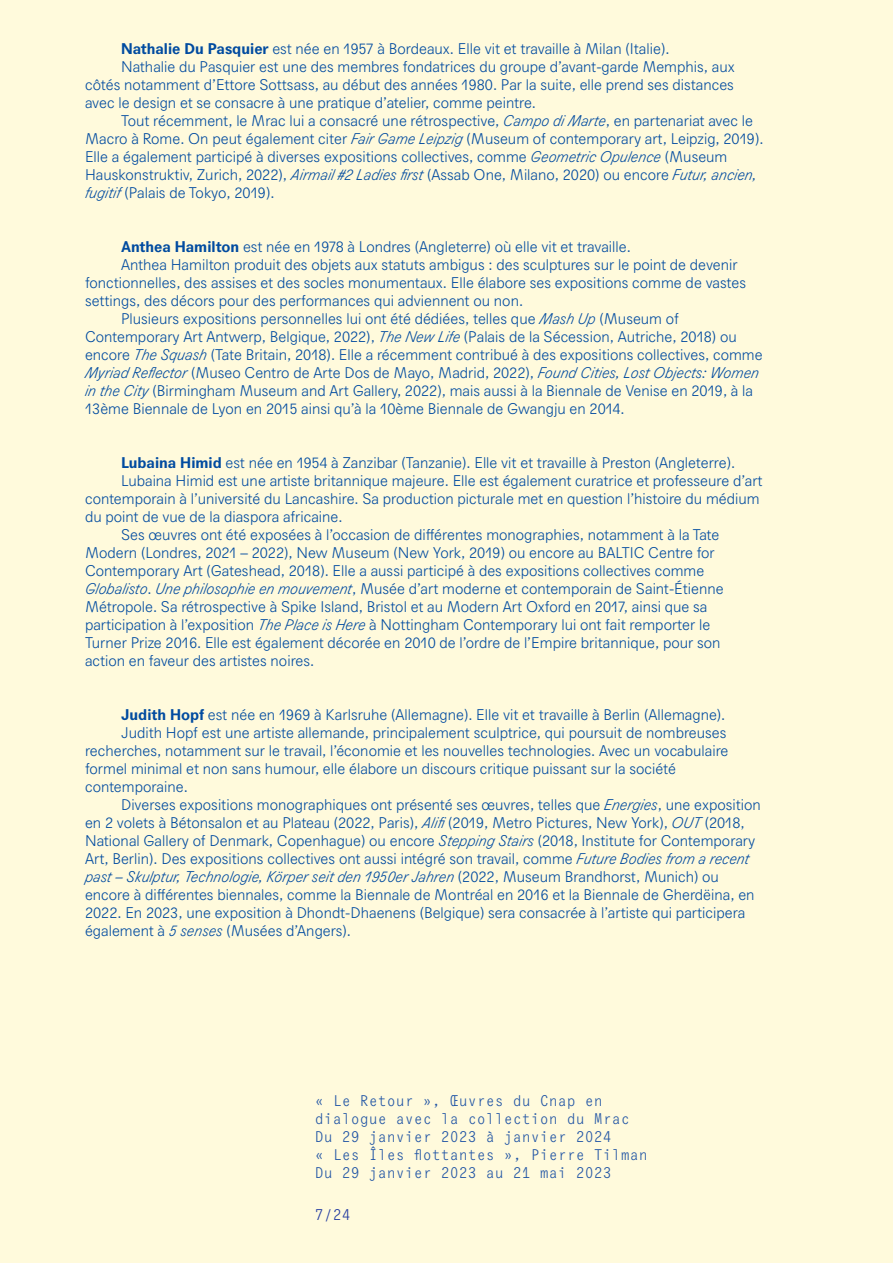
<style>
.page{position:relative;width:893px;height:1263px;background:#fffadc}
.page>*{position:absolute;margin:0;border:0;box-sizing:border-box;transform-origin:0 0}
._08_Biographie{font:300 15px/18px "Agipo";color:#004ba0}
.t1{font:15px/18px "Agipo Mono";color:#2155a5}
.t2{font:15px "Agipo Mono";color:#213aa0}
.s1{font-weight:700}
.s2{font-style:italic}
</style>
<div class="page">
<p class="_08_Biographie" style="left:121px;top:38px;width:550px"><span class="s1">Nathalie Du Pasquier</span> est née en 1957 à Bordeaux. Elle vit et travaille à Milan (Italie).</p>
<p class="_08_Biographie" style="left:85px;top:56px;width:651px;text-align:justify;text-indent:36px">Nathalie du Pasquier est une des membres fondatrices du groupe d’avant-garde Memphis, aux côtés notamment d’Ettore Sottsass, au début des années 1980. Par la suite, elle prend ses distances avec le design et se consacre à une pratique d’atelier, comme peintre.</p>
<p class="_08_Biographie" style="left:85px;top:110px;width:680px;text-indent:36px">Tout récemment, le Mrac lui a consacré une rétrospective, <span class="s2">Campo di Marte</span>, en partenariat avec le Macro à Rome. On peut également citer <span class="s2">Fair Game Leipzig</span> (Museum of contemporary art, Leipzig, 2019).<br>Elle a également participé à diverses expositions collectives, comme <span class="s2">Geometric Opulence</span> (Museum Hauskonstruktiv, Zurich, 2022), <span class="s2">Airmail #2 Ladies first</span> (Assab One, Milano, 2020) ou encore <span class="s2">Futur, ancien, fugitif</span> (Palais de Tokyo, 2019).</p>
<p class="_08_Biographie" style="left:121px;top:236px;width:511px"><span class="s1">Anthea Hamilton</span> est née en 1978 à Londres (Angleterre) où elle vit et travaille.</p>
<p class="_08_Biographie" style="left:85px;top:254px;width:663px;text-indent:36px">Anthea Hamilton produit des objets aux statuts ambigus : des sculptures sur le point de devenir fonctionnelles, des assises et des socles monumentaux. Elle élabore ses expositions comme de vastes settings, des décors pour des performances qui adviennent ou non.</p>
<p class="_08_Biographie" style="left:85px;top:308px;width:679px;text-indent:36px">Plusieurs expositions personnelles lui ont été dédiées, telles que <span class="s2">Mash Up</span> (Museum of Contemporary Art Antwerp, Belgique, 2022), <span class="s2">The New Life</span> (Palais de la Sécession, Autriche, 2018) ou encore <span class="s2">The Squash</span> (Tate Britain, 2018). Elle a récemment contribué à des expositions collectives, comme <span class="s2">Myriad Reflector</span> (Museo Centro de Arte Dos de Mayo, Madrid, 2022), <span class="s2">Found Cities, Lost Objects: Women in the City</span> (Birmingham Museum and Art Gallery, 2022), mais aussi à la Biennale de Venise en 2019, à la 13ème Biennale de Lyon en 2015 ainsi qu’à la 10ème Biennale de Gwangju en 2014.</p>
<p class="_08_Biographie" style="left:121px;top:452px;width:616px"><span class="s1">Lubaina Himid</span> est née en 1954 à Zanzibar (Tanzanie). Elle vit et travaille à Preston (Angleterre).</p>
<p class="_08_Biographie" style="left:85px;top:470px;width:679px;text-indent:36px">Lubaina Himid est une artiste britannique majeure. Elle est également curatrice et professeure d’art contemporain à l’université du Lancashire. Sa production picturale met en question l’histoire du médium du point de vue de la diaspora africaine.</p>
<p class="_08_Biographie" style="left:85px;top:524px;width:640px;text-indent:36px">Ses œuvres ont été exposées à l’occasion de différentes monographies, notamment à la Tate Modern (Londres, 2021 – 2022), New Museum (New York, 2019) ou encore au BALTIC Centre for Contemporary Art (Gateshead, 2018). Elle a aussi participé à des expositions collectives comme <span class="s2">Globalisto</span>. <span class="s2">Une philosophie en mouvement</span>, Musée d’art moderne et contemporain de Saint-Étienne Métropole. Sa rétrospective à Spike Island, Bristol et au Modern Art Oxford en 2017, ainsi que sa participation à l’exposition <span class="s2">The Place is Here</span> à Nottingham Contemporary lui ont fait remporter le Turner Prize 2016. Elle est également décorée en 2010 de l’ordre de l’Empire britannique, pour son action en faveur des artistes noires.</p>
<p class="_08_Biographie" style="left:121px;top:704px;width:606px"><span class="s1">Judith Hopf</span> est née en 1969 à Karlsruhe (Allemagne). Elle vit et travaille à Berlin (Allemagne).</p>
<p class="_08_Biographie" style="left:85px;top:722px;width:645px;text-indent:36px">Judith Hopf est une artiste allemande, principalement sculptrice, qui poursuit de nombreuses recherches, notamment sur le travail, l’économie et les nouvelles technologies. Avec un vocabulaire formel minimal et non sans humour, elle élabore un discours critique puissant sur la société contemporaine.</p>
<p class="_08_Biographie" style="left:85px;top:794px;width:677px;text-indent:36px">Diverses expositions monographiques ont présenté ses œuvres, telles que <span class="s2">Energies</span>, une exposition en 2 volets à Bétonsalon et au Plateau (2022, Paris), <span class="s2">Alifi</span> (2019, Metro Pictures, New York), <span class="s2">OUT</span> (2018, National Gallery of Denmark, Copenhague) ou encore <span class="s2">Stepping Stairs</span> (2018, Institute for Contemporary Art, Berlin). Des expositions collectives ont aussi intégré son travail, comme <span class="s2">Future Bodies from a recent past – Skulptur, Technologie, Körper seit den 1950er Jahren</span> (2022, Museum Brandhorst, Munich) ou encore à différentes biennales, comme la Biennale de Montréal en 2016 et la Biennale de Gherdëina, en 2022. En 2023, une exposition à Dhondt-Dhaenens (Belgique) sera consacrée à l’artiste qui participera également à <span class="s2">5 senses</span> (Musées d’Angers).</p>
<p class="t1" style="left:315px;top:1090px;width:335px">« Le Retour », Œuvres du Cnap en dialogue avec la collection du Mrac Du 29 janvier 2023 à janvier 2024<br>« Les Îles flottantes », Pierre Tilman Du 29 janvier 2023 au 21 mai 2023</p>
<p class="t2" style="left:315px;top:1204px;width:37px">7/24</p>
</div>
